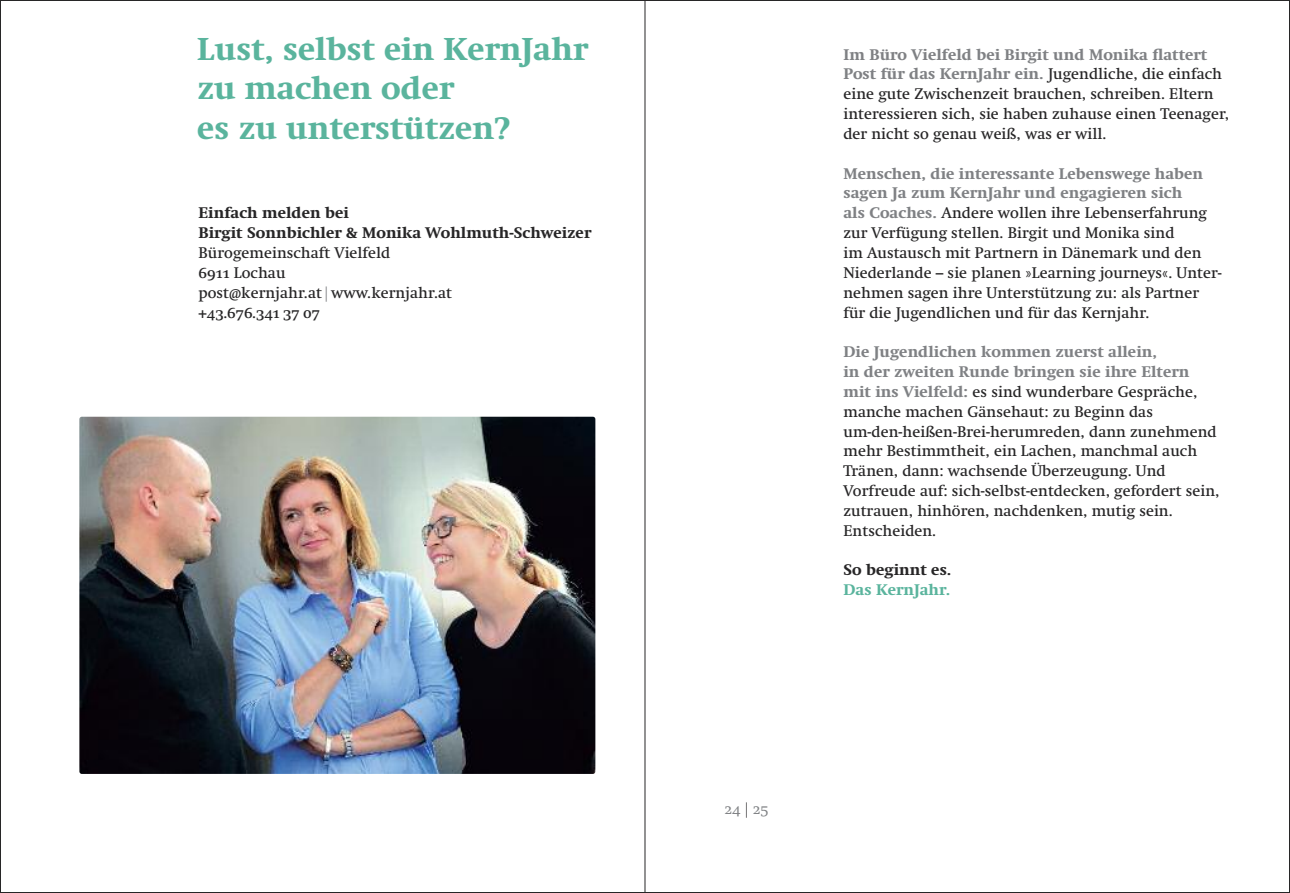
<style>
.page{position:relative;width:1290px;height:893px;background:#fff}
.page>*{position:absolute;margin:0;border:0;box-sizing:border-box;transform-origin:0 0}
.t1{font:700 32.38px/39.7px "Swift Neue LT Pro";letter-spacing:.005em;color:#5ab49d}
.t2{font:15.75px/19.8px "Swift Neue LT Pro";letter-spacing:.005em;color:#272627}
.t3{font:700 15.75px/19.8px "Swift Neue LT Pro";letter-spacing:.005em;color:#272627}
.t4{font:700 15.75px "Swift Neue LT Pro";letter-spacing:.005em;color:#5ab49d}
.t5{font:300 15.75px "Swift Neue LT Pro";color:#7f8184}
.s1{color:#7f8184}
.s2{font-weight:700;color:#7f8184}
.s3{color:#272627}
</style>
<div class="page">
<hr style="left:644px;top:0;width:1px;height:893px;background:#272627">
<img style="left:79px;top:417px;width:516px;height:357px;border-radius:2px">
<h1 class="t1" style="left:197px;top:32px;width:392px">Lust, selbst ein KernJahr zu machen oder<br>es zu unterstützen?</h1>
<p class="t3" style="left:198px;top:205px;width:394px">Einfach melden bei<br>Birgit Sonnbichler &amp; Monika Wohlmuth-Schweizer</p>
<p class="t2" style="left:198px;top:244px;width:255px">Bürogemeinschaft Vielfeld<br>6911 Lochau<br>post@kernjahr.at <span class="s1">|</span> www.kernjahr.at +43.676.341 37 07</p>
<p class="t2" style="left:843px;top:46px;width:387px"><span class="s2">Im Büro Vielfeld bei Birgit und Monika flattert Post für das KernJahr ein.</span> Jugendliche, die einfach eine gute Zwischenzeit brauchen, schreiben. Eltern interessieren sich, sie haben zuhause einen Teenager, der nicht so genau weiß, was er will.</p>
<p class="t2" style="left:843px;top:165px;width:380px"><span class="s2">Menschen, die interessante Lebenswege haben sagen Ja zum KernJahr und engagieren sich<br>als Coaches.</span> Andere wollen ihre Lebenserfahrung zur Verfügung stellen. Birgit und Monika sind<br>im Austausch mit Partnern in Dänemark und den Niederlande – sie planen »Learning journeys«. Unter&shy;nehmen sagen ihre Unterstützung zu: als Partner für die Jugendlichen und für das Kernjahr.</p>
<p class="t2" style="left:843px;top:344px;width:377px"><span class="s2">Die Jugendlichen kommen zuerst allein,<br>in der zweiten Runde bringen sie ihre Eltern mit ins Vielfeld:</span> es sind wunderbare Gespräche, manche machen Gänsehaut: zu Beginn das um-den-heißen-Brei-herumreden, dann zunehmend mehr Bestimmtheit, ein Lachen, manchmal auch Tränen, dann: wachsende Überzeugung. Und Vorfreude auf: sich-selbst-entdecken, gefordert sein, zutrauen, hinhören, nachdenken, mutig sein.<br>Entscheiden.</p>
<p class="t3" style="left:843px;top:562px;width:110px">So beginnt es.</p>
<p class="t4" style="left:843px;top:585px;width:108px">Das KernJahr.</p>
<p class="t5" style="left:724px;top:803px;width:46px">24 <span class="s3">|</span> 25</p>
</div>
